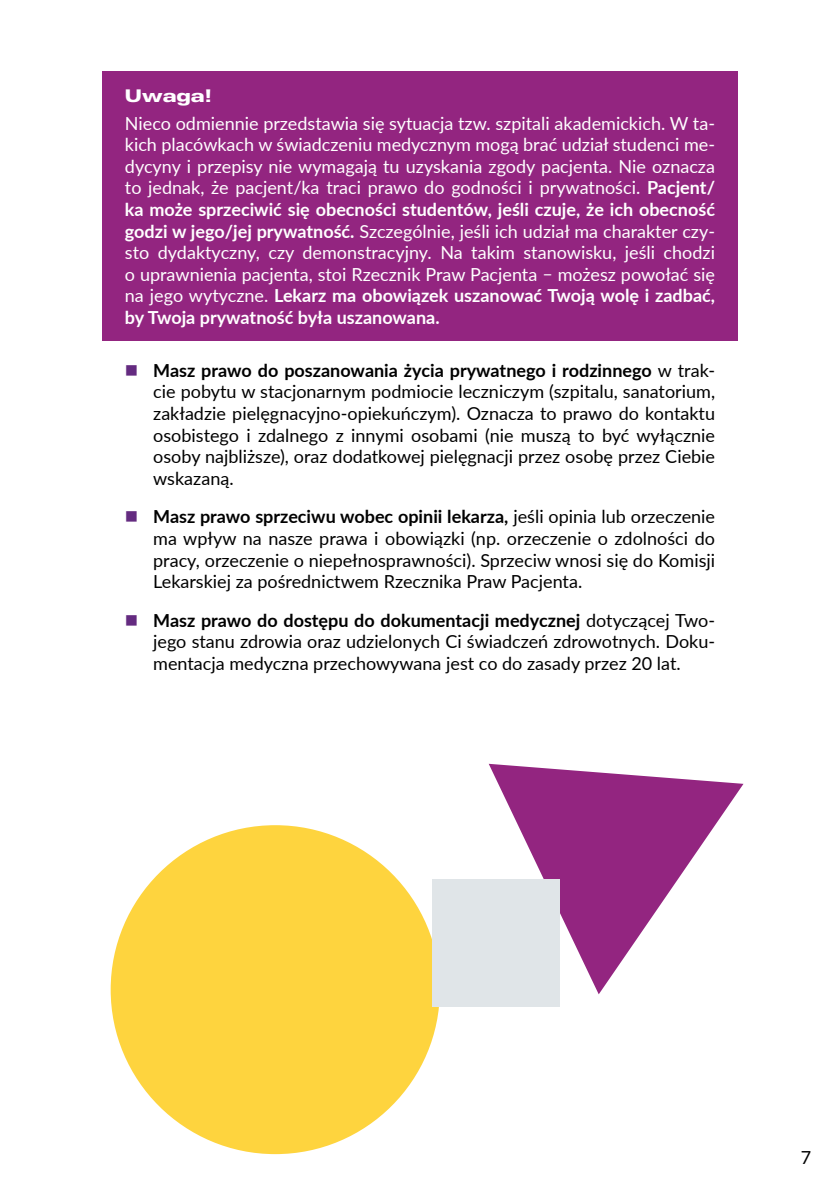
<style>
.page{position:relative;width:840px;height:1191px;background:#fff}
.page>*{position:absolute;margin:0;border:0;box-sizing:border-box;transform-origin:0 0}
.t1{font:18px/21.6px "Lato";color:#000;text-align:justify}
.t2{font:18px/21.6px "Lato";color:#fff;text-align:justify}
.t3{font:800 expanded 18px "Nuber Next";color:#fff}
.s1{font-weight:700}
</style>
<div class="page">
<div style="left:111px;top:825px;width:328px;height:329px;background:#fed43e;border-radius:50%"></div>
<svg style="left:489px;top:764px;width:254px;height:230px;fill:#932580"></svg>
<div style="left:432px;top:879px;width:127px;height:127px;background:#e0e5e8"></div>
<div style="left:102px;top:72px;width:635px;height:269px;background:#932580"></div>
<p class="t3" style="left:125px;top:89px;width:88px">Uwaga!</p>
<p class="t2" style="left:125px;top:111px;width:591px">Nieco odmiennie przedstawia się sytuacja tzw. szpitali akademickich. W ta&shy;kich placówkach w świadczeniu medycznym mogą brać udział studenci me&shy;dycyny i przepisy nie wymagają tu uzyskania zgody pacjenta. Nie oznacza to jednak, że pacjent/ka traci prawo do godności i prywatności. <span class="s1">Pacjent/ ka może sprzeciwić się obecności studentów, jeśli czuje, że ich obecność godzi w jego/jej prywatność.</span> Szczególnie, jeśli ich udział ma charakter czy&shy;sto dydaktyczny, czy demonstracyjny. Na takim stanowisku, jeśli chodzi o uprawnienia pacjenta, stoi Rzecznik Praw Pacjenta – możesz powołać się na jego wytyczne. <span class="s1">Lekarz ma obowiązek uszanować Twoją wolę i zadbać, by Twoja prywatność była uszanowana.</span></p>
<p class="t1" style="left:153px;top:359px;width:563px"><span class="s1">Masz prawo do poszanowania życia prywatnego i rodzinnego</span> w trak&shy;cie pobytu w stacjonarnym podmiocie leczniczym (szpitalu, sanatorium, zakładzie pielęgnacyjno-opiekuńczym). Oznacza to prawo do kontaktu osobistego i zdalnego z innymi osobami (nie muszą to być wyłącznie osoby najbliższe), oraz dodatkowej pielęgnacji przez osobę przez Ciebie wskazaną.</p>
<p class="t1" style="left:153px;top:505px;width:563px"><span class="s1">Masz prawo sprzeciwu wobec opinii lekarza,</span> jeśli opinia lub orzeczenie ma wpływ na nasze prawa i obowiązki (np. orzeczenie o zdolności do pracy, orzeczenie o niepełnosprawności). Sprzeciw wnosi się do Komisji Lekarskiej za pośrednictwem Rzecznika Praw Pacjenta.</p>
<p class="t1" style="left:153px;top:609px;width:563px"><span class="s1">Masz prawo do dostępu do dokumentacji medycznej</span> dotyczącej Two&shy;jego stanu zdrowia oraz udzielonych Ci świadczeń zdrowotnych. Doku&shy;mentacja medyczna przechowywana jest co do zasady przez 20 lat.</p>
<p class="t1" style="left:800px;top:1147px;width:12px">7</p>
</div>
